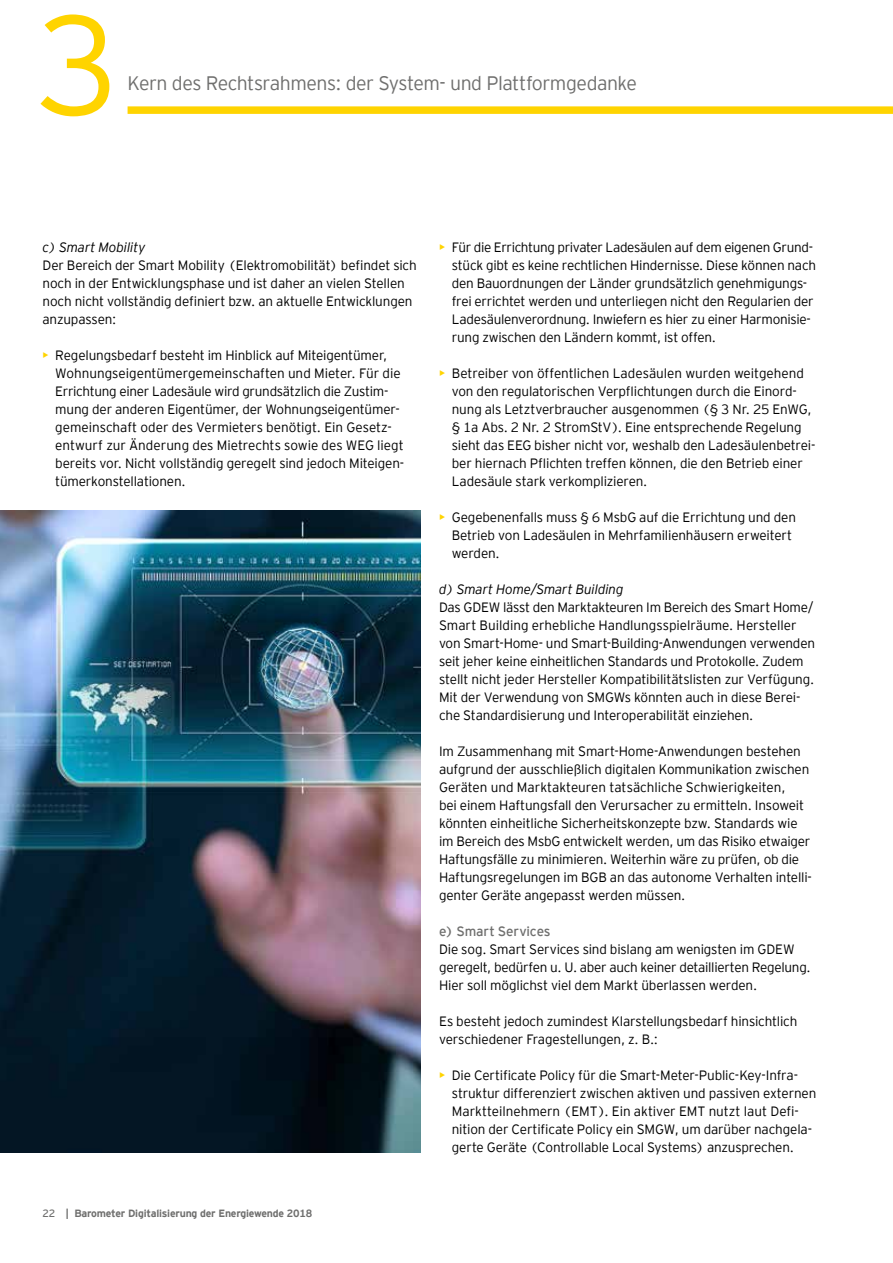
<style>
.page{position:relative;width:893px;height:1263px;background:#fff}
.page>*{position:absolute;margin:0;border:0;box-sizing:border-box;transform-origin:0 0}
.t1{font:300 141px "EY Interstate";color:#ffd400}
.t2{font:300 19.5px "EY Interstate";letter-spacing:-.025em;color:#6f6f6e}
.t3{font:300 13.5px/18px "EY Interstate";letter-spacing:-.015em;color:#000}
.t4{font:italic 300 13.5px "EY Interstate";letter-spacing:-.01em;color:#000}
.t5{font:13.5px "EY Interstate";letter-spacing:-.01em;color:#6f6f6e}
.t6{font:700 10.5px "EY Interstate";letter-spacing:-.02em;color:#6f6f6e}
.s1{font-weight:400;color:#ffd400}
.s2{font-weight:400}
</style>
<div class="page">
<div style="left:128px;top:106px;width:765px;height:8px;background:#ffd400"></div>
<img style="left:0;top:510px;width:421px;height:642px">
<h1 class="t1" style="left:34px;top:-13px;width:89px">3</h1>
<h2 class="t2" style="left:128px;top:72px;width:511px">Kern des Rechtsrahmens: der System- und Plattformgedanke</h2>
<p class="t4" style="left:43px;top:240px;width:104px">c) Smart Mobility</p>
<p class="t3" style="left:43px;top:256px;width:376px">Der Bereich der Smart Mobility (Elektromobilität) befindet sich noch in der Entwicklungsphase und ist daher an vielen Stellen noch nicht vollständig definiert bzw. an aktuelle Entwicklungen anzupassen:</p>
<p class="t3" style="left:55px;top:346px;width:350px;text-indent:-13px"><span class="s1">•</span> Regelungsbedarf besteht im Hinblick auf Miteigentümer, Wohnungseigentümergemeinschaften und Mieter. Für die Errichtung einer Ladesäule wird grundsätzlich die Zustim&shy;mung der anderen Eigentümer, der Wohnungseigentümer&shy;gemeinschaft oder des Vermieters benötigt. Ein Gesetz&shy;entwurf zur Änderung des Mietrechts sowie des WEG liegt bereits vor. Nicht vollständig geregelt sind jedoch Miteigen&shy;tümerkonstellationen.</p>
<p class="t6" style="left:43px;top:1208px;width:271px"><span class="s2">22</span> | Barometer Digitalisierung der Energiewende 2018</p>
<p class="t3" style="left:452px;top:238px;width:366px;text-indent:-13px"><span class="s1">•</span> Für die Errichtung privater Ladesäulen auf dem eigenen Grund&shy;stück gibt es keine rechtlichen Hindernisse. Diese können nach den Bauordnungen der Länder grundsätzlich genehmigungs&shy;frei errichtet werden und unterliegen nicht den Regularien der Ladesäulenverordnung. Inwiefern es hier zu einer Harmonisie&shy;rung zwischen den Ländern kommt, ist offen.</p>
<p class="t3" style="left:452px;top:364px;width:365px;text-indent:-13px"><span class="s1">•</span> Betreiber von öffentlichen Ladesäulen wurden weitgehend von den regulatorischen Verpflichtungen durch die Einord&shy;nung als Letztverbraucher ausgenommen (§ 3 Nr. 25 EnWG, § 1a Abs. 2 Nr. 2 StromStV). Eine entsprechende Regelung sieht das EEG bisher nicht vor, weshalb den Ladesäulenbetrei&shy;ber hiernach Pflichten treffen können, die den Betrieb einer Ladesäule stark verkomplizieren.</p>
<p class="t3" style="left:452px;top:508px;width:346px;text-indent:-13px"><span class="s1">•</span> Gegebenenfalls muss § 6 MsbG auf die Errichtung und den<br>Betrieb von Ladesäulen in Mehrfamilienhäusern erweitert werden.</p>
<p class="t4" style="left:439px;top:582px;width:186px">d) Smart Home/Smart Building</p>
<p class="t3" style="left:439px;top:598px;width:378px">Das GDEW lässt den Marktakteuren Im Bereich des Smart Home/ Smart Building erhebliche Handlungsspielräume. Hersteller von Smart-Home- und Smart-Building-Anwendungen verwenden seit jeher keine einheitlichen Standards und Protokolle. Zudem stellt nicht jeder Hersteller Kompatibilitätslisten zur Verfügung.<br>Mit der Verwendung von SMGWs könnten auch in diese Berei&shy;che Standardisierung und Interoperabilität einziehen.</p>
<p class="t3" style="left:439px;top:742px;width:374px">Im Zusammenhang mit Smart-Home-Anwendungen bestehen aufgrund der ausschließlich digitalen Kommunikation zwischen Geräten und Marktakteuren tatsächliche Schwierigkeiten,<br>bei einem Haftungsfall den Verursacher zu ermitteln. Insoweit könnten einheitliche Sicherheitskonzepte bzw. Standards wie im Bereich des MsbG entwickelt werden, um das Risiko etwaiger Haftungsfälle zu minimieren. Weiterhin wäre zu prüfen, ob die Haftungsregelungen im BGB an das autonome Verhalten intelli&shy;genter Geräte angepasst werden müssen.</p>
<p class="t5" style="left:439px;top:924px;width:113px">e) Smart Services</p>
<p class="t3" style="left:439px;top:940px;width:373px">Die sog. Smart Services sind bislang am wenigsten im GDEW geregelt, bedürfen u. U. aber auch keiner detaillierten Regelung.<br>Hier soll möglichst viel dem Markt überlassen werden.</p>
<p class="t3" style="left:439px;top:1012px;width:360px">Es besteht jedoch zumindest Klarstellungsbedarf hinsichtlich verschiedener Fragestellungen, z. B.:</p>
<p class="t3" style="left:452px;top:1066px;width:366px;text-indent:-13px"><span class="s1">•</span> Die Certificate Policy für die Smart-Meter-Public-Key-Infra&shy;struktur differenziert zwischen aktiven und passiven externen Marktteilnehmern (EMT). Ein aktiver EMT nutzt laut Defi&shy;nition der Certificate Policy ein SMGW, um darüber nachgela&shy;gerte Geräte (Controllable Local Systems) anzusprechen.</p>
</div>
